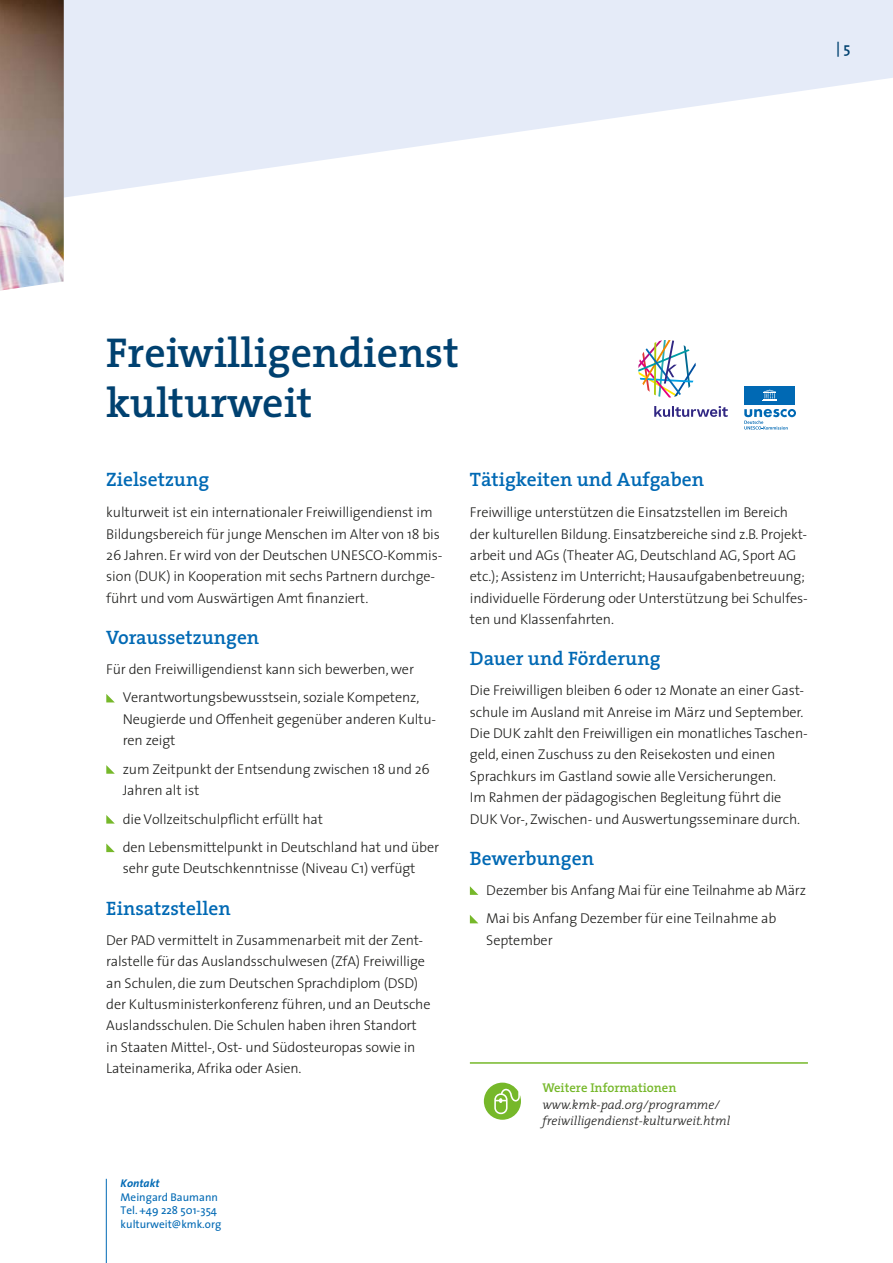
<style>
.page{position:relative;width:893px;height:1263px;background:#fff}
.page>*{position:absolute;margin:0;border:0;box-sizing:border-box;transform-origin:0 0}
.t1{font:600 42px/49.5px "The Serif";color:#004170}
.t2{font:600 19.5px "The Serif";color:#0069b4}
.t3{font:600 15px "The Sans";color:#004170}
.t4{font:300 14.25px/21.3px "The Sans";letter-spacing:-.01em;color:#1d1d1b}
.t5{font:italic 300 12.75px/16.5px "The Serif";color:#1d1d1b}
.t6{font:600 12.75px "The Serif";color:#76b82a}
.t7{font:11.25px/13.5px "The Sans";color:#0069b4}
.t8{font:italic 700 11.25px "The Sans";color:#0069b4}
</style>
<div class="page">
<svg style="left:64px;top:0;width:829px;height:198px;fill:#e5ebf8"></svg>
<img style="left:0;top:0;width:64px;height:291px">
<svg style="left:106px;top:694px;width:9px;height:8px"></svg>
<svg style="left:106px;top:765px;width:9px;height:9px"></svg>
<svg style="left:106px;top:815px;width:9px;height:9px"></svg>
<svg style="left:106px;top:843px;width:9px;height:9px"></svg>
<svg style="left:470px;top:886px;width:8px;height:9px"></svg>
<svg style="left:470px;top:915px;width:8px;height:8px"></svg>
<hr style="left:470px;top:1062px;width:338px;height:2px;background:#76b82a">
<svg style="left:484px;top:1082px;width:37px;height:38px"></svg>
<hr style="left:106px;top:1179px;width:1px;height:84px;background:#0069b4">
<img style="left:638px;top:340px;width:58px;height:58px">
<div style="left:744px;top:386px;width:51px;height:19px;background:#0069b4"></div>
<svg style="left:762px;top:390px;width:15px;height:11px"></svg>
<svg style="left:744px;top:409px;width:52px;height:21px"></svg>
<svg style="left:654px;top:406px;width:74px;height:11px"></svg>
<p class="t3" style="left:836px;top:35px;width:16px">| 5</p>
<h1 class="t1" style="left:106px;top:327px;width:354px">Freiwilligendienst kulturweit</h1>
<h2 class="t2" style="left:106px;top:463px;width:104px">Zielsetzung</h2>
<p class="t4" style="left:106px;top:501px;width:338px">kulturweit ist ein internationaler Freiwilligendienst im Bildungsbereich für junge Menschen im Alter von 18 bis 26 Jahren. Er wird von der Deutschen UNESCO-Kommis&shy;sion (DUK) in Kooperation mit sechs Partnern durchge&shy;führt und vom Auswärtigen Amt finanziert.</p>
<h2 class="t2" style="left:106px;top:621px;width:154px">Voraussetzungen</h2>
<p class="t4" style="left:123px;top:654px;width:298px;line-height:28.5px;text-indent:-16px">Für den Freiwilligendienst kann sich bewerben, wer<br>Verantwortungsbewusstsein, soziale Kompetenz,</p>
<p class="t4" style="left:123px;top:708px;width:315px">Neugierde und Offenheit gegenüber anderen Kultu&shy;ren zeigt</p>
<p class="t4" style="left:123px;top:758px;width:309px">zum Zeitpunkt der Entsendung zwischen 18 und 26<br>Jahren alt ist</p>
<p class="t4" style="left:123px;top:804px;width:318px;line-height:28.5px">die Vollzeitschulpflicht erfüllt hat<br>den Lebensmittelpunkt in Deutschland hat und über</p>
<p class="t4" style="left:123px;top:857px;width:294px">sehr gute Deutschkenntnisse (Niveau C1) verfügt</p>
<h2 class="t2" style="left:106px;top:892px;width:126px">Einsatzstellen</h2>
<p class="t4" style="left:106px;top:929px;width:326px">Der PAD vermittelt in Zusammenarbeit mit der Zent&shy;ralstelle für das Auslandsschulwesen (ZfA) Freiwillige an Schulen, die zum Deutschen Sprachdiplom (DSD) der Kultusministerkonferenz führen, und an Deutsche Auslandsschulen. Die Schulen haben ihren Standort in Staaten Mittel-, Ost- und Südosteuropas sowie in Lateinamerika, Afrika oder Asien.</p>
<p class="t8" style="left:121px;top:1174px;width:40px">Kontakt</p>
<p class="t7" style="left:121px;top:1190px;width:102px">Meingard Baumann<br>Tel. +49 228 501-354 kulturweit@kmk.org</p>
<h2 class="t2" style="left:470px;top:463px;width:236px">Tätigkeiten und Aufgaben</h2>
<p class="t4" style="left:470px;top:501px;width:339px">Freiwillige unterstützen die Einsatzstellen im Bereich der kulturellen Bildung. Einsatzbereiche sind z.B. Projekt&shy;arbeit und AGs (Theater AG, Deutschland AG, Sport AG etc.); Assistenz im Unterricht; Hausaufgabenbetreuung; individuelle Förderung oder Unterstützung bei Schulfes&shy;ten und Klassenfahrten.</p>
<h2 class="t2" style="left:470px;top:642px;width:192px">Dauer und Förderung</h2>
<p class="t4" style="left:470px;top:679px;width:339px">Die Freiwilligen bleiben 6 oder 12 Monate an einer Gast&shy;schule im Ausland mit Anreise im März und September.<br>Die DUK zahlt den Freiwilligen ein monatliches Taschen&shy;geld, einen Zuschuss zu den Reisekosten und einen Sprachkurs im Gastland sowie alle Versicherungen.<br>Im Rahmen der pädagogischen Begleitung führt die DUK Vor-, Zwischen- und Auswertungsseminare durch.</p>
<h2 class="t2" style="left:470px;top:842px;width:126px">Bewerbungen</h2>
<p class="t4" style="left:486px;top:875px;width:321px;line-height:28.5px">Dezember bis Anfang Mai für eine Teilnahme ab März<br>Mai bis Anfang Dezember für eine Teilnahme ab</p>
<p class="t4" style="left:486px;top:929px;width:68px">September</p>
<p class="t6" style="left:542px;top:1077px;width:136px">Weitere Informationen</p>
<p class="t5" style="left:542px;top:1096px;width:189px">www.kmk-pad.org/programme/ freiwilligendienst-kulturweit.html</p>
</div>
